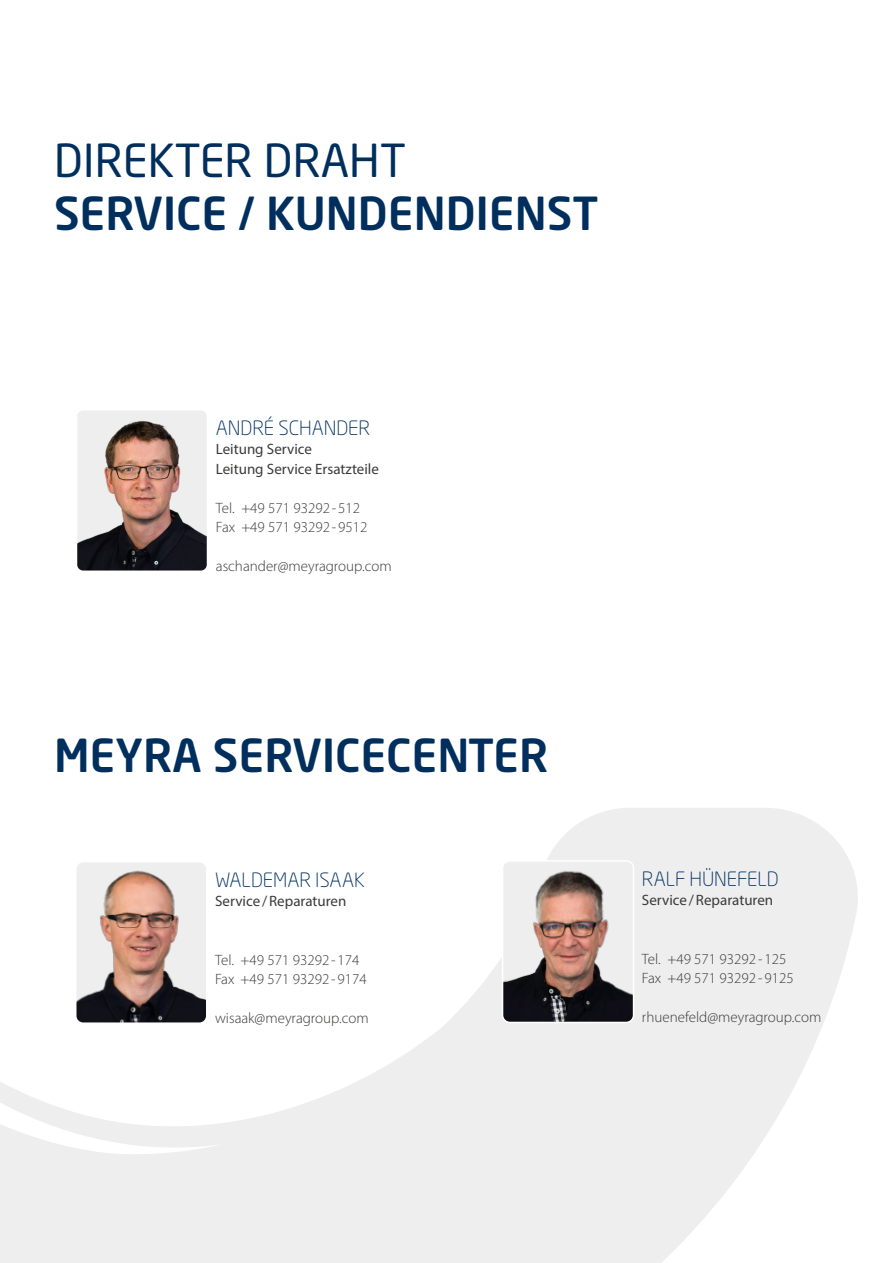
<style>
.page{position:relative;width:893px;height:1263px;background:#fff}
.page>*{position:absolute;margin:0;border:0;box-sizing:border-box;transform-origin:0 0}
.t1{font:500 45px "Neo Sans Std";color:#002f5d}
.t2{font:45px "Neo Sans Std";color:#002f5d}
.t3{font:300 19.5px "Neo Sans Std";letter-spacing:-.005em;color:#002f5d}
.t4{font:300 15px/19.5px "Myriad Pro";color:#3b3b3a}
.t5{font:15px/19.5px "Myriad Pro";color:#3b3b3a}
</style>
<div class="page">
<svg style="left:0;top:808px;width:858px;height:455px;fill:#eee"></svg>
<img style="left:79px;top:412px;width:126px;height:157px">
<div style="left:76px;top:409px;width:132px;height:163px;border:2px solid #fff;border-radius:7px"></div>
<img style="left:76px;top:862px;width:131px;height:161px">
<div style="left:75px;top:861px;width:132px;height:163px;border:2px solid #fff;border-radius:7px"></div>
<img style="left:503px;top:861px;width:131px;height:161px">
<div style="left:502px;top:860px;width:132px;height:163px;border:2px solid #fff;border-radius:7px"></div>
<h1 class="t2" style="left:54px;top:133px;width:354px">DIREKTER DRAHT</h1>
<h1 class="t1" style="left:54px;top:185px;width:546px">SERVICE / KUNDENDIENST</h1>
<h2 class="t3" style="left:216px;top:416px;width:156px">ANDRÉ SCHANDER</h2>
<p class="t5" style="left:216px;top:439px;width:165px">Leitung Service<br>Leitung Service Ersatzteile</p>
<p class="t4" style="left:216px;top:498px;width:153px">Tel. +49 571 93292 - 512<br>Fax +49 571 93292 - 9512</p>
<p class="t4" style="left:216px;top:557px;width:177px">aschander@meyragroup.com</p>
<h1 class="t1" style="left:54px;top:727px;width:496px">MEYRA SERVICECENTER</h1>
<h2 class="t3" style="left:215px;top:868px;width:151px">WALDEMAR ISAAK</h2>
<p class="t5" style="left:215px;top:891px;width:133px">Service/Reparaturen</p>
<p class="t4" style="left:215px;top:950px;width:153px">Tel. +49 571 93292 - 174<br>Fax +49 571 93292 - 9174</p>
<p class="t4" style="left:215px;top:1009px;width:155px">wisaak@meyragroup.com</p>
<h2 class="t3" style="left:642px;top:867px;width:138px">RALF HÜNEFELD</h2>
<p class="t5" style="left:642px;top:890px;width:133px">Service/Reparaturen</p>
<p class="t4" style="left:642px;top:949px;width:153px">Tel. +49 571 93292 - 125<br>Fax +49 571 93292 - 9125</p>
<p class="t4" style="left:642px;top:1008px;width:181px">rhuenefeld@meyragroup.com</p>
</div>
